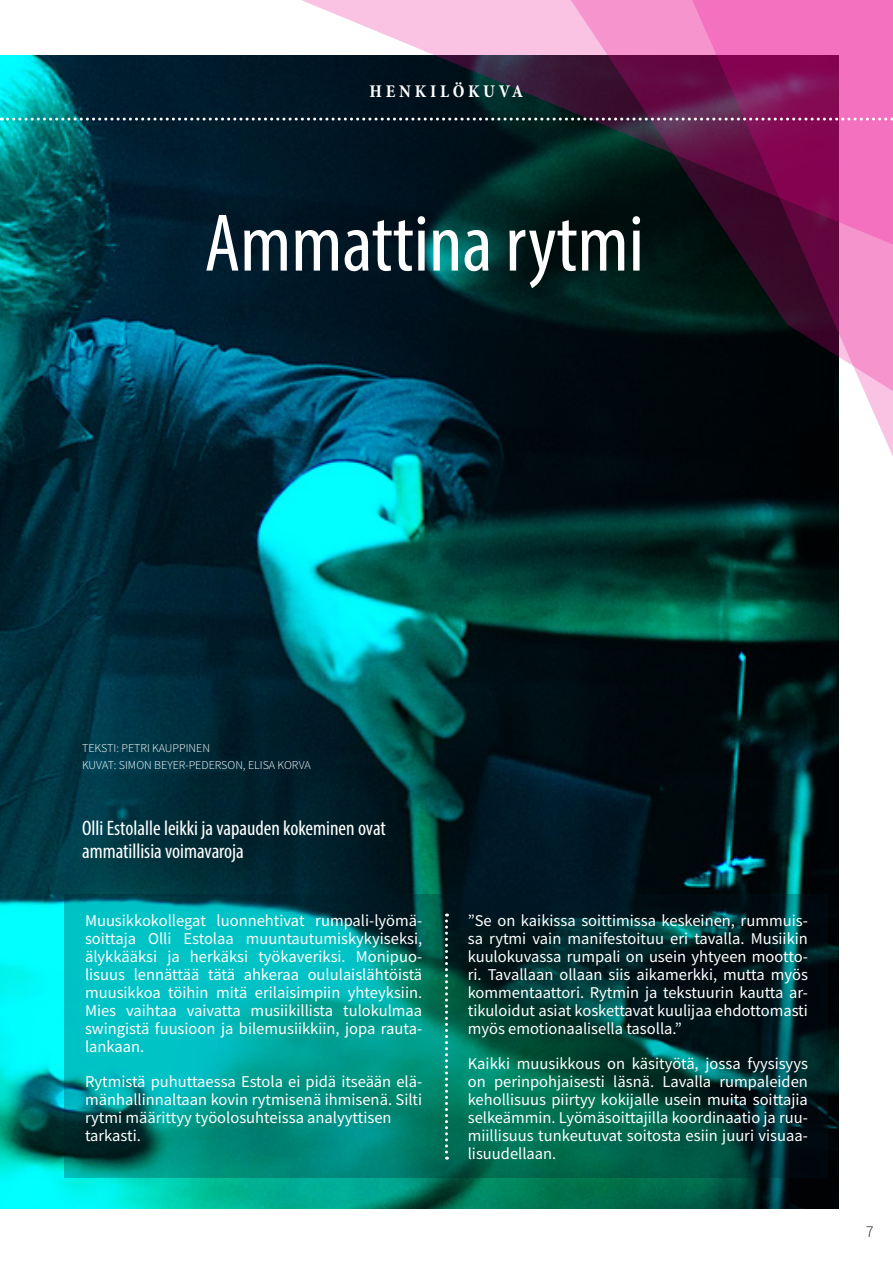
<style>
.page{position:relative;width:893px;height:1263px;background:#fff}
.page>*{position:absolute;margin:0;border:0;box-sizing:border-box;transform-origin:0 0}
.Otsikko{font:condensed 82.5px "Myriad Pro";color:#fff}
.Ingressi{font:condensed 21px/22.5px "Myriad Pro";color:#fff}
.Kategoria{font:700 condensed 18px "Minion Pro";letter-spacing:.21em;color:#fff}
.t1{font:16.5px/18px "Source Sans Pro";color:#fff;text-align:justify}
.t2{font:300 16.5px "Source Sans Pro";color:#231f20}
.Artikkelin_kirjoitta{font:300 12px "Source Sans Pro";color:#fff}
</style>
<div class="page">
<img style="left:0;top:55px;width:839px;height:1154px">
<svg style="left:64px;top:895px;width:764px;height:283px;background:#006a64"></svg>
<svg style="left:270px;top:0;width:292px;height:251px;background:#3a4451"></svg>
<svg style="left:687px;top:401px;width:206px;height:92px;fill:#010509"></svg>
<svg style="left:562px;top:0;width:331px;height:401px;background:#633154"></svg>
<img style="left:0;top:118px;width:893px;height:3px">
<svg style="left:445px;top:913px;width:3px;height:246px"></svg>
<p class="Kategoria" style="left:370px;top:79px;width:155px">HENKILÖKUVA</p>
<p class="Otsikko" style="left:204px;top:193px;width:441px">Ammattina rytmi</p>
<p class="Artikkelin_kirjoitta" style="left:82px;top:741px;width:130px">TEKSTI: PETRI KAUPPINEN</p>
<p class="Artikkelin_kirjoitta" style="left:82px;top:758px;width:230px">KUVAT: SIMON BEYER-PEDERSON, ELISA KORVA</p>
<p class="Ingressi" style="left:82px;top:817px;width:305px">Olli Estolalle leikki ja vapauden kokeminen ovat ammatillisia voimavaroja</p>
<p class="t1" style="left:85px;top:911px;width:339px">Muusikkokollegat luonnehtivat rumpali-lyömä&shy;soittaja Olli Estolaa muuntautumiskykyiseksi, älykkääksi ja herkäksi työkaveriksi. Monipuo&shy;lisuus lennättää tätä ahkeraa oululaislähtöistä muusikkoa töihin mitä erilaisimpiin yhteyksiin.<br>Mies vaihtaa vaivatta musiikillista tulokulmaa swingistä fuusioon ja bilemusiikkiin, jopa rauta&shy;lankaan.</p>
<p class="t1" style="left:85px;top:1072px;width:339px;text-align:left">Rytmistä puhuttaessa Estola ei pidä itseään elä&shy;mänhallinnaltaan kovin rytmisenä ihmisenä. Silti rytmi määrittyy työolosuhteissa analyyttisen tarkasti.</p>
<p class="t1" style="left:468px;top:911px;width:342px">”Se on kaikissa soittimissa keskeinen, rummuis&shy;sa rytmi vain manifestoituu eri tavalla. Musiikin kuulokuvassa rumpali on usein yhtyeen mootto&shy;ri. Tavallaan ollaan siis aikamerkki, mutta myös kommentaattori. Rytmin ja tekstuurin kautta ar&shy;tikuloidut asiat koskettavat kuulijaa ehdottomasti myös emotionaalisella tasolla.”</p>
<p class="t1" style="left:468px;top:1054px;width:342px">Kaikki muusikkous on käsityötä, jossa fyysisyys on perinpohjaisesti läsnä. Lavalla rumpaleiden kehollisuus piirtyy kokijalle usein muita soittajia selkeämmin. Lyömäsoittajilla koordinaatio ja ruu&shy;miillisuus tunkeutuvat soitosta esiin juuri visuaa&shy;lisuudellaan.</p>
<p class="t2" style="left:866px;top:1221px;width:9px">7</p>
</div>
